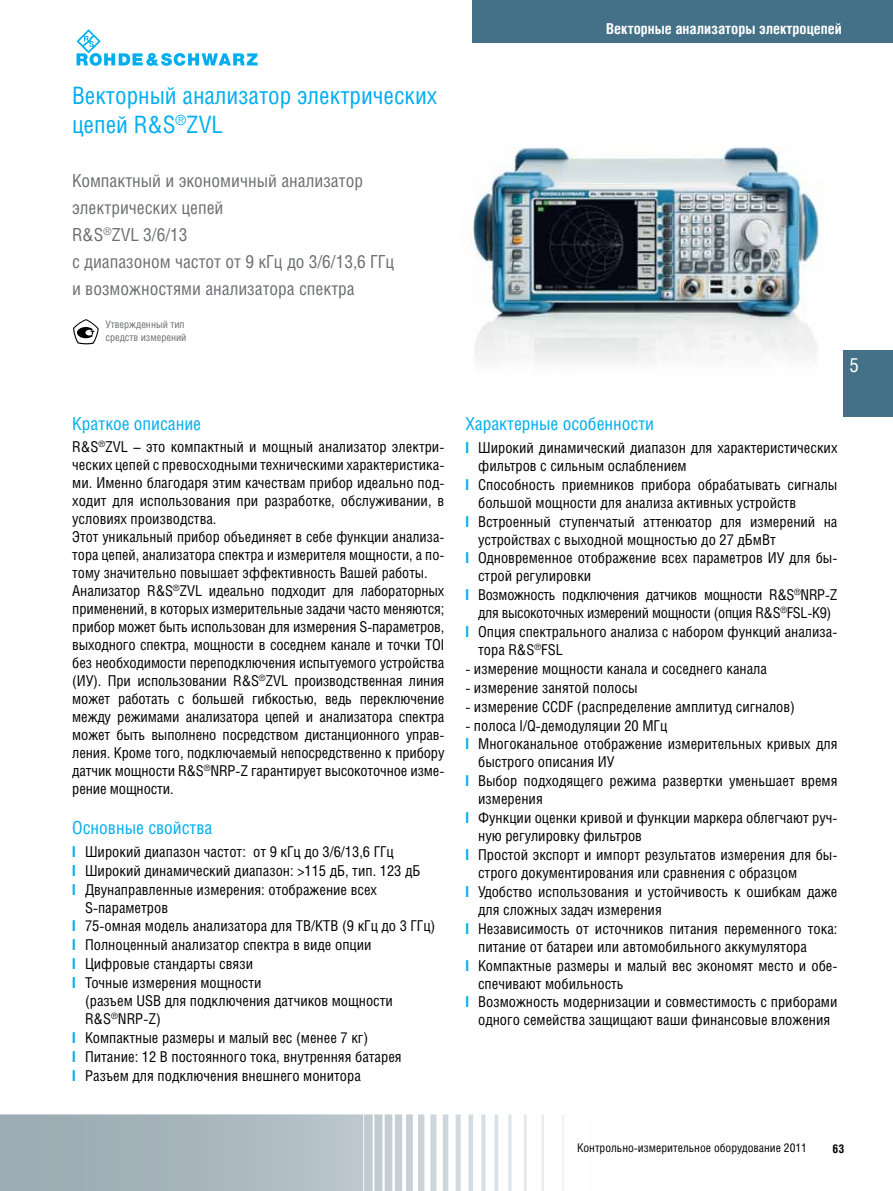
<style>
.page{position:relative;width:893px;height:1191px;background:#fff}
.page>*{position:absolute;margin:0;border:0;box-sizing:border-box;transform-origin:0 0}
.t1{font:24px/28.8px "Helios Cond";color:#00aeef}
.t2{font:19.5px "Helios Cond";color:#fff}
.t3{font:18px/27px "Helios Cond";color:#6d6e71}
.t4{font:18px "Helios Cond";color:#00aeef}
.t5{font:15px/18px "Helios Cond";color:#000}
.t6{font:15px "Helios Cond";letter-spacing:-.02em;color:#000}
.t7{font:700 15px "Helios Cond";color:#fff}
.t8{font:12px "Helios Cond";color:#000}
.t9{font:700 12px "Helios Cond";color:#000}
.t10{font:10.5px/12.6px "Helios Cond";color:#6d6e71}
.s1{font-weight:700;color:#00aeef}
</style>
<div class="page">
<svg style="left:0;top:1114px;width:564px;height:77px"></svg>
<div style="left:472px;top:0;width:421px;height:43px;background:#447187"></div>
<svg style="left:77px;top:29px;width:181px;height:37px"></svg>
<div style="left:843px;top:350px;width:50px;height:67px;background:#447187"></div>
<img style="left:471px;top:147px;width:351px;height:217px">
<svg style="left:73px;top:319px;width:26px;height:25px"></svg>
<h1 class="t1" style="left:72px;top:81px;width:367px">Векторный анализатор электрических цепей R&amp;S<sup>®</sup>ZVL</h1>
<p class="t3" style="left:72px;top:167px;width:324px">Компактный и экономичный анализатор электрических цепей<br>R&amp;S<sup>®</sup>ZVL 3/6/13<br>с диапазоном частот от 9 кГц до 3/6/13,6 ГГц и возможностями анализатора спектра</p>
<p class="t10" style="left:106px;top:318px;width:82px">Утвержденный тип средств измерений</p>
<p class="t4" style="left:72px;top:412px;width:130px">Краткое описание</p>
<p class="t5" style="left:72px;top:437px;width:374px">R&amp;S<sup>®</sup>ZVL – это компактный и мощный анализатор электри&shy;ческих цепей с превосходными техническими характеристика&shy;ми. Именно благодаря этим качествам прибор идеально под&shy;ходит для использования при разработке, обслуживании, в условиях производства.<br>Этот уникальный прибор объединяет в себе функции анализа&shy;тора цепей, анализатора спектра и измерителя мощности, а по&shy;тому значительно повышает эффективность Вашей работы.<br>Анализатор R&amp;S<sup>®</sup>ZVL идеально подходит для лабораторных применений, в которых измерительные задачи часто меняются; прибор может быть использован для измерения S-параметров, выходного спектра, мощности в соседнем канале и точки TOI без необходимости переподключения испытуемого устройства (ИУ). При использовании R&amp;S<sup>®</sup>ZVL производственная линия может работать с большей гибкостью, ведь переключение между режимами анализатора цепей и анализатора спектра может быть выполнено посредством дистанционного управ&shy;ления. Кроме того, подключаемый непосредственно к прибору датчик мощности R&amp;S<sup>®</sup>NRP-Z гарантирует высокоточное изме&shy;рение мощности.</p>
<p class="t4" style="left:72px;top:816px;width:142px">Основные свойства</p>
<p class="t5" style="left:72px;top:842px;width:323px"><span class="s1">I</span> Широкий диапазон частот: от 9 кГц до 3/6/13,6 ГГц</p>
<p class="t5" style="left:72px;top:861px;width:350px"><span class="s1">I</span> Широкий динамический диапазон: &gt;115 дБ, тип. 123 дБ</p>
<p class="t5" style="left:72px;top:880px;width:306px"><span class="s1">I</span> Двунаправленные измерения: отображение всех</p>
<p class="t5" style="left:85px;top:898px;width:85px">S-параметров</p>
<p class="t5" style="left:72px;top:916px;width:365px"><span class="s1">I</span> 75-омная модель анализатора для ТВ/КТВ (9 кГц до 3 ГГц)</p>
<p class="t5" style="left:72px;top:935px;width:301px"><span class="s1">I</span> Полноценный анализатор спектра в виде опции</p>
<p class="t5" style="left:72px;top:954px;width:182px"><span class="s1">I</span> Цифровые стандарты связи</p>
<p class="t5" style="left:72px;top:973px;width:191px"><span class="s1">I</span> Точные измерения мощности</p>
<p class="t5" style="left:85px;top:991px;width:309px">(разъем USB для подключения датчиков мощности</p>
<p class="t5" style="left:85px;top:1009px;width:77px">R&amp;S<sup>®</sup>NRP-Z)</p>
<p class="t5" style="left:72px;top:1028px;width:297px"><span class="s1">I</span> Компактные размеры и малый вес (менее 7 кг)</p>
<p class="t5" style="left:72px;top:1047px;width:331px"><span class="s1">I</span> Питание: 12 В постоянного тока, внутренняя батарея</p>
<p class="t5" style="left:72px;top:1066px;width:290px"><span class="s1">I</span> Разъем для подключения внешнего монитора</p>
<p class="t7" style="left:606px;top:20px;width:237px">Векторные анализаторы электроцепей</p>
<h2 class="t2" style="left:849px;top:353px;width:11px">5</h2>
<p class="t4" style="left:465px;top:412px;width:190px">Характерные особенности</p>
<p class="t5" style="left:465px;top:438px;width:374px"><span class="s1">I</span> Широкий динамический диапазон для характеристических</p>
<p class="t5" style="left:478px;top:456px;width:210px">фильтров с сильным ослаблением</p>
<p class="t5" style="left:465px;top:475px;width:374px"><span class="s1">I</span> Способность приемников прибора обрабатывать сигналы</p>
<p class="t5" style="left:478px;top:493px;width:319px">большой мощности для анализа активных устройств</p>
<p class="t5" style="left:465px;top:512px;width:374px"><span class="s1">I</span> Встроенный ступенчатый аттенюатор для измерений на</p>
<p class="t5" style="left:478px;top:530px;width:299px">устройствах с выходной мощностью до 27 дБмВт</p>
<p class="t5" style="left:465px;top:549px;width:373px"><span class="s1">I</span> Одновременное отображение всех параметров ИУ для бы-</p>
<p class="t5" style="left:478px;top:567px;width:115px">строй регулировки</p>
<p class="t6" style="left:465px;top:586px;width:374px"><span class="s1">I</span> Возможность подключения датчиков мощности R&amp;S<sup>®</sup>NRP-Z</p>
<p class="t6" style="left:478px;top:604px;width:355px">для высокоточных измерений мощности (опция R&amp;S<sup>®</sup>FSL-K9)</p>
<p class="t5" style="left:465px;top:622px;width:374px"><span class="s1">I</span> Опция спектрального анализа с набором функций анализа-</p>
<p class="t5" style="left:478px;top:640px;width:86px">тора R&amp;S<sup>®</sup>FSL</p>
<p class="t5" style="left:465px;top:659px;width:303px">- измерение мощности канала и соседнего канала</p>
<p class="t5" style="left:465px;top:678px;width:174px">- измерение занятой полосы</p>
<p class="t5" style="left:465px;top:697px;width:331px">- измерение CCDF (распределение амплитуд сигналов)</p>
<p class="t5" style="left:465px;top:716px;width:203px">- полоса I/Q-демодуляции 20 МГц</p>
<p class="t5" style="left:465px;top:735px;width:374px"><span class="s1">I</span> Многоканальное отображение измерительных кривых для</p>
<p class="t5" style="left:478px;top:753px;width:138px">быстрого описания ИУ</p>
<p class="t5" style="left:465px;top:771px;width:374px"><span class="s1">I</span> Выбор подходящего режима развертки уменьшает время</p>
<p class="t5" style="left:478px;top:789px;width:66px">измерения</p>
<p class="t5" style="left:465px;top:808px;width:374px"><span class="s1">I</span> Функции оценки кривой и функции маркера облегчают руч-</p>
<p class="t5" style="left:478px;top:826px;width:165px">ную регулировку фильтров</p>
<p class="t5" style="left:465px;top:845px;width:374px"><span class="s1">I</span> Простой экспорт и импорт результатов измерения для бы-</p>
<p class="t5" style="left:478px;top:863px;width:321px">строго документирования или сравнения с образцом</p>
<p class="t5" style="left:465px;top:882px;width:374px"><span class="s1">I</span> Удобство использования и устойчивость к ошибкам даже</p>
<p class="t5" style="left:478px;top:900px;width:185px">для сложных задач измерения</p>
<p class="t5" style="left:465px;top:919px;width:374px"><span class="s1">I</span> Независимость от источников питания переменного тока:</p>
<p class="t5" style="left:478px;top:937px;width:330px">питание от батареи или автомобильного аккумулятора</p>
<p class="t5" style="left:465px;top:956px;width:374px"><span class="s1">I</span> Компактные размеры и малый вес экономят место и обе-</p>
<p class="t5" style="left:478px;top:974px;width:147px">спечивают мобильность</p>
<p class="t5" style="left:465px;top:992px;width:374px"><span class="s1">I</span> Возможность модернизации и совместимость с приборами</p>
<p class="t5" style="left:478px;top:1010px;width:354px">одного семейства защищают ваши финансовые вложения</p>
<p class="t8" style="left:577px;top:1140px;width:231px">Контрольно-измерительное оборудование 2011</p>
<p class="t9" style="left:832px;top:1141px;width:13px">63</p>
</div>
